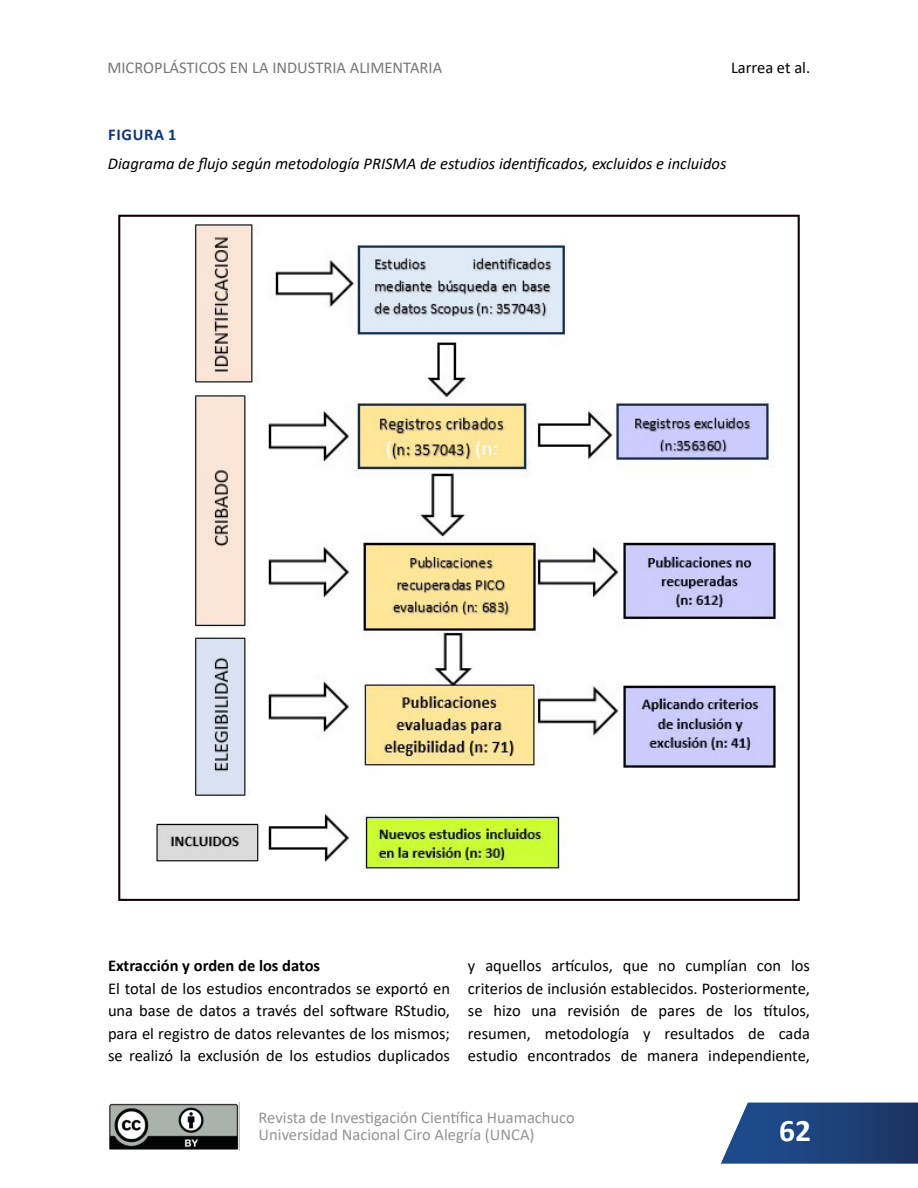
<style>
.page{position:relative;width:918px;height:1188px;background:#fff}
.page>*{position:absolute;margin:0;border:0;box-sizing:border-box;transform-origin:0 0}
.t1{font:700 31.5px "Calibri";color:#fff}
.t2{font:16.5px/22.5px "Calibri";color:#000;text-align:justify}
.t3{font:italic 16.5px "Calibri";color:#000}
.t4{font:16.5px/16.5px "Calibri";color:#949494}
.t5{font:16.5px "Calibri";color:#777}
.t6{font:700 16.5px "Calibri";color:#000}
.t7{font:700 16.5px "Calibri";letter-spacing:.04em;color:#12377b}
</style>
<div class="page">
<img style="left:109px;top:1102px;width:131px;height:49px">
<svg style="left:721px;top:1102px;width:197px;height:62px;background:#2e5084"></svg>
<img style="left:156px;top:224px;width:620px;height:647px">
<p class="t5" style="left:107px;top:57px;width:336px">MICROPLÁSTICOS EN LA INDUSTRIA ALIMENTARIA</p>
<p class="t2" style="left:731px;top:56px;width:81px">Larrea et al.</p>
<p class="t7" style="left:108px;top:122px;width:70px">FIGURA 1</p>
<p class="t3" style="left:108px;top:153px;width:620px">Diagrama de flujo según metodología PRISMA de estudios identificados, excluidos e incluidos</p>
<p class="t6" style="left:108px;top:954px;width:214px">Extracción y orden de los datos</p>
<p class="t2" style="left:108px;top:977px;width:344px">El total de los estudios encontrados se exportó en una base de datos a través del software RStudio, para el registro de datos relevantes de los mismos; se realizó la exclusión de los estudios duplicados</p>
<p class="t2" style="left:468px;top:954px;width:344px">y aquellos artículos, que no cumplían con los criterios de inclusión establecidos. Posteriormente, se hizo una revisión de pares de los títulos, resumen, metodología y resultados de cada estudio encontrados de manera independiente,</p>
<p class="t4" style="left:259px;top:1109px;width:318px">Revista de Investigación Científica Huamachuco<br>Universidad Nacional Ciro Alegría (UNCA)</p>
<h1 class="t1" style="left:779px;top:1116px;width:33px">62</h1>
</div>
